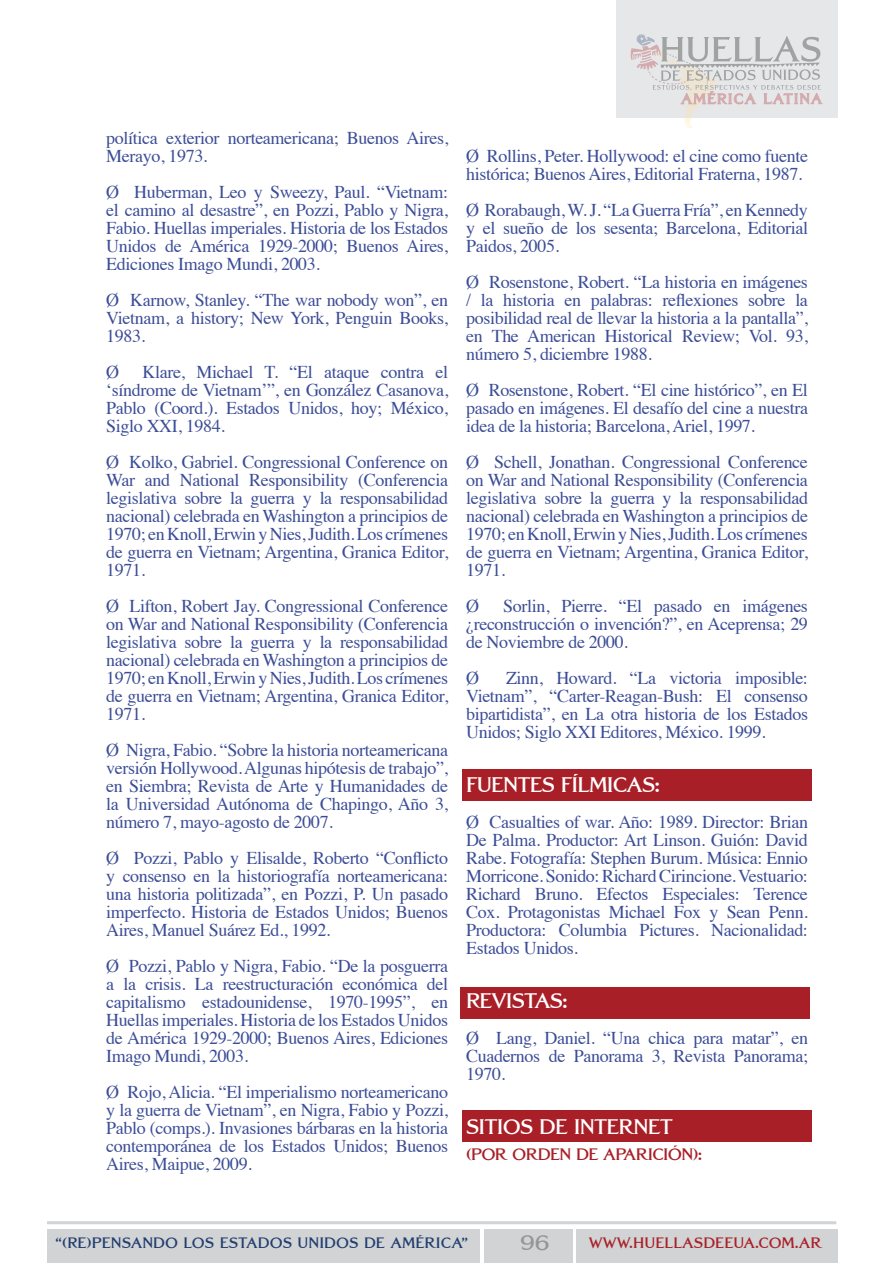
<style>
.page{position:relative;width:893px;height:1263px;background:#fff}
.page>*{position:absolute;margin:0;border:0;box-sizing:border-box;transform-origin:0 0}
.t1{font:700 21px "Grand Central";letter-spacing:-.04em;color:#fff}
.t2{font:700 21px "Grand Central";color:#939598}
.t3{font:18px/18px "Times";letter-spacing:-.02em;color:#3b4d96;text-align:justify}
.t4{font:700 16.5px "Grand Central";letter-spacing:-.04em;color:#a91f27}
.t5{font:700 15px "Grand Central";color:#213e70}
.t6{font:700 15px "Grand Central";color:#a91f27}
</style>
<div class="page">
<div style="left:576px;top:1229px;width:262px;height:33px;background:#d1d3d4"></div>
<div style="left:47px;top:1229px;width:432px;height:33px;background:#d1d3d4"></div>
<hr style="left:47px;top:1221px;width:789px;height:3px;background:#d1d3d4">
<div style="left:617px;top:0;width:221px;height:117px;background:#e6e7e8"></div>
<svg style="left:631px;top:34px;width:191px;height:94px"></svg>
<div style="left:484px;top:1229px;width:89px;height:33px;background:#d1d3d4"></div>
<div style="left:462px;top:1110px;width:349px;height:31px;background:#a91f27"></div>
<div style="left:460px;top:987px;width:350px;height:32px;background:#a91f27"></div>
<div style="left:462px;top:769px;width:350px;height:32px;background:#a91f27"></div>
<p class="t3" style="left:106px;top:127px;width:343px">política exterior norteamericana; Buenos Aires,<br>Merayo, 1973.</p>
<p class="t3" style="left:106px;top:181px;width:343px">Ø Huberman, Leo y Sweezy, Paul. “Vietnam: el camino al desastre”, en Pozzi, Pablo y Nigra, Fabio. Huellas imperiales. Historia de los Estados Unidos de América 1929-2000; Buenos Aires, Ediciones Imago Mundi, 2003.</p>
<p class="t3" style="left:106px;top:289px;width:343px">Ø Karnow, Stanley. “The war nobody won”, en Vietnam, a history; New York, Penguin Books, 1983.</p>
<p class="t3" style="left:106px;top:361px;width:14px">Ø</p>
<p class="t3" style="left:106px;top:361px;width:343px;text-indent:36px">Klare, Michael T. “El ataque contra el ‘síndrome de Vietnam’”, en González Casanova, Pablo (Coord.). Estados Unidos, hoy; México, Siglo XXI, 1984.</p>
<p class="t3" style="left:106px;top:451px;width:343px">Ø Kolko, Gabriel. Congressional Conference on War and National Responsibility (Conferencia legislativa sobre la guerra y la responsabilidad nacional) celebrada en Washington a principios de 1970; en Knoll, Erwin y Nies, Judith. Los crímenes de guerra en Vietnam; Argentina, Granica Editor, 1971.</p>
<p class="t3" style="left:106px;top:595px;width:343px">Ø Lifton, Robert Jay. Congressional Conference on War and National Responsibility (Conferencia legislativa sobre la guerra y la responsabilidad nacional) celebrada en Washington a principios de 1970; en Knoll, Erwin y Nies, Judith. Los crímenes de guerra en Vietnam; Argentina, Granica Editor, 1971.</p>
<p class="t3" style="left:106px;top:739px;width:343px">Ø Nigra, Fabio. “Sobre la historia norteamericana versión Hollywood. Algunas hipótesis de trabajo”, en Siembra; Revista de Arte y Humanidades de la Universidad Autónoma de Chapingo, Año 3, número 7, mayo-agosto de 2007.</p>
<p class="t3" style="left:106px;top:847px;width:343px">Ø Pozzi, Pablo y Elisalde, Roberto “Conflicto y consenso en la historiografía norteamericana: una historia politizada”, en Pozzi, P. Un pasado imperfecto. Historia de Estados Unidos; Buenos Aires, Manuel Suárez Ed., 1992.</p>
<p class="t3" style="left:106px;top:955px;width:343px">Ø Pozzi, Pablo y Nigra, Fabio. “De la posguerra a la crisis. La reestructuración económica del capitalismo estadounidense, 1970-1995”, en Huellas imperiales. Historia de los Estados Unidos de América 1929-2000; Buenos Aires, Ediciones Imago Mundi, 2003.</p>
<p class="t3" style="left:106px;top:1081px;width:343px">Ø Rojo, Alicia. “El imperialismo norteamericano y la guerra de Vietnam”, en Nigra, Fabio y Pozzi, Pablo (comps.). Invasiones bárbaras en la historia contemporánea de los Estados Unidos; Buenos Aires, Maipue, 2009.</p>
<p class="t3" style="left:466px;top:145px;width:343px">Ø Rollins, Peter. Hollywood: el cine como fuente histórica; Buenos Aires, Editorial Fraterna, 1987.</p>
<p class="t3" style="left:466px;top:199px;width:343px">Ø Rorabaugh, W. J. “La Guerra Fría”, en Kennedy y el sueño de los sesenta; Barcelona, Editorial Paidos, 2005.</p>
<p class="t3" style="left:466px;top:271px;width:343px">Ø Rosenstone, Robert. “La historia en imágenes / la historia en palabras: reflexiones sobre la posibilidad real de llevar la historia a la pantalla”, en The American Historical Review; Vol. 93, número 5, diciembre 1988.</p>
<p class="t3" style="left:466px;top:379px;width:343px">Ø Rosenstone, Robert. “El cine histórico”, en El pasado en imágenes. El desafío del cine a nuestra idea de la historia; Barcelona, Ariel, 1997.</p>
<p class="t3" style="left:466px;top:451px;width:343px">Ø Schell, Jonathan. Congressional Conference on War and National Responsibility (Conferencia legislativa sobre la guerra y la responsabilidad nacional) celebrada en Washington a principios de 1970; en Knoll, Erwin y Nies, Judith. Los crímenes de guerra en Vietnam; Argentina, Granica Editor, 1971.</p>
<p class="t3" style="left:466px;top:595px;width:14px">Ø</p>
<p class="t3" style="left:466px;top:595px;width:343px;text-indent:37px">Sorlin, Pierre. “El pasado en imágenes ¿reconstrucción o invención?”, en Aceprensa; 29 de Noviembre de 2000.</p>
<p class="t3" style="left:466px;top:667px;width:14px">Ø</p>
<p class="t3" style="left:466px;top:667px;width:343px;text-indent:40px">Zinn, Howard. “La victoria imposible:<br>Vietnam”, “Carter-Reagan-Bush: El consenso bipartidista”, en La otra historia de los Estados Unidos; Siglo XXI Editores, México. 1999.</p>
<p class="t1" style="left:466px;top:772px;width:196px">FUENTES FÍLMICAS:</p>
<p class="t3" style="left:466px;top:811px;width:343px">Ø Casualties of war. Año: 1989. Director: Brian De Palma. Productor: Art Linson. Guión: David Rabe. Fotografía: Stephen Burum. Música: Ennio Morricone. Sonido: Richard Cirincione. Vestuario:<br>Richard Bruno. Efectos Especiales: Terence Cox. Protagonistas Michael Fox y Sean Penn.<br>Productora: Columbia Pictures. Nacionalidad:<br>Estados Unidos.</p>
<p class="t1" style="left:466px;top:988px;width:103px">REVISTAS:</p>
<p class="t3" style="left:466px;top:1027px;width:343px">Ø Lang, Daniel. “Una chica para matar”, en Cuadernos de Panorama 3, Revista Panorama; 1970.</p>
<p class="t1" style="left:466px;top:1114px;width:208px">SITIOS DE INTERNET</p>
<p class="t4" style="left:466px;top:1144px;width:238px">(POR ORDEN DE APARICIÓN):</p>
<p class="t5" style="left:55px;top:1234px;width:415px">“(RE)PENSANDO LOS ESTADOS UNIDOS DE AMÉRICA”</p>
<p class="t2" style="left:520px;top:1230px;width:31px">96</p>
<p class="t6" style="left:589px;top:1234px;width:234px">WWW.HUELLASDEEUA.COM.AR</p>
</div>
